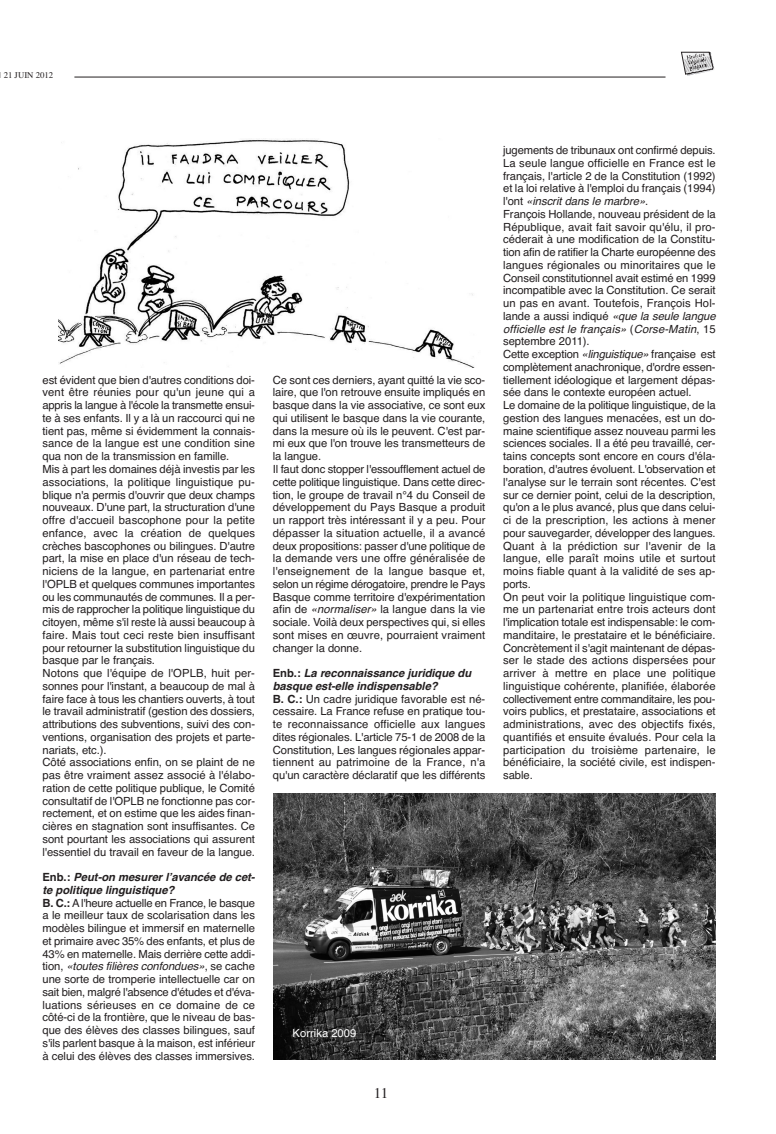
<style>
.page{position:relative;width:776px;height:1134px;background:#fff}
.page>*{position:absolute;margin:0;border:0;box-sizing:border-box;transform-origin:0 0}
.t1{font:15px "Times";color:#231f20}
.t2{font:11.25px/12.8px "Helvetica";letter-spacing:-.005em;color:#231f20}
.t3{font:11.25px "Helvetica";color:#fff}
.t4{font:8.75px "Times";color:#231f20}
.s1{font-weight:700}
.s2{font-weight:700;font-style:italic}
.s3{font-style:italic}
</style>
<div class="page">
<hr style="left:74px;top:77px;width:592px;height:1px;background:#231f20">
<svg style="left:681px;top:52px;width:34px;height:24px"></svg>
<img style="left:273px;top:794px;width:443px;height:266px">
<img style="left:58px;top:140px;width:417px;height:228px">
<p class="t4" style="left:0;top:72px;width:55px">| 21 JUIN 2012</p>
<p class="t2" style="left:43px;top:374px;width:214px">est évident que bien d'autres conditions doi&shy;vent être réunies pour qu'un jeune qui a appris la langue à l'école la transmette ensui&shy;te à ses enfants. Il y a là un raccourci qui ne tient pas, même si évidemment la connais&shy;sance de la langue est une condition sine qua non de la transmission en famille.<br>Mis à part les domaines déjà investis par les associations, la politique linguistique pu&shy;blique n'a permis d'ouvrir que deux champs nouveaux. D'une part, la structuration d'une offre d'accueil bascophone pour la petite enfance, avec la création de quelques crèches bascophones ou bilingues. D'autre part, la mise en place d'un réseau de tech&shy;niciens de la langue, en partenariat entre l'OPLB et quelques communes importantes ou les communautés de communes. Il a per&shy;mis de rapprocher la politique linguistique du citoyen, même s'il reste là aussi beaucoup à faire. Mais tout ceci reste bien insuffisant pour retourner la substitution linguistique du basque par le français.<br>Notons que l'équipe de l'OPLB, huit per&shy;sonnes pour l'instant, a beaucoup de mal à faire face à tous les chantiers ouverts, à tout le travail administratif (gestion des dossiers, attributions des subventions, suivi des con&shy;ventions, organisation des projets et parte&shy;nariats, etc.).<br>Côté associations enfin, on se plaint de ne pas être vraiment assez associé à l'élabo&shy;ration de cette politique publique, le Comité consultatif de l'OPLB ne fonctionne pas cor&shy;rectement, et on estime que les aides finan&shy;cières en stagnation sont insuffisantes. Ce sont pourtant les associations qui assurent l'essentiel du travail en faveur de la langue.</p>
<p class="t2" style="left:43px;top:872px;width:216px"><span class="s1">E n b . :</span> <span class="s2">Peut-on mesurer l’avancée de cet&shy;te politique linguistique?<br></span><span class="s1">B. C.:</span> A l'heure actuelle en France, le basque a le meilleur taux de scolarisation dans les modèles bilingue et immersif en maternelle et primaire avec 35% des enfants, et plus de 43% en maternelle. Mais derrière cette addi&shy;t i o n , <span class="s3">«toutes filières confondues»</span>, s e c a c h e une sorte de tromperie intellectuelle car on sait bien, malgré l'absence d'études et d'éva&shy;luations sérieuses en ce domaine de ce côté-ci de la frontière, que le niveau de bas&shy;que des élèves des classes bilingues, sauf s'ils parlent basque à la maison, est inférieur à celui des élèves des classes immersives.</p>
<p class="t2" style="left:273px;top:374px;width:214px">Ce sont ces derniers, ayant quitté la vie sco&shy;laire, que l'on retrouve ensuite impliqués en basque dans la vie associative, ce sont eux qui utilisent le basque dans la vie courante, dans la mesure où ils le peuvent. C'est par&shy;mi eux que l'on trouve les transmetteurs de la langue.<br>Il faut donc stopper l'essoufflement actuel de cette politique linguistique. Dans cette direc&shy;tion, le groupe de travail n°4 du Conseil de développement du Pays Basque a produit un rapport très intéressant il y a peu. Pour dépasser la situation actuelle, il a avancé deux propositions: passer d'une politique de la demande vers une offre généralisée de l'enseignement de la langue basque et, selon un régime dérogatoire, prendre le Pays Basque comme territoire d'expérimentation afin de <span class="s3">«normaliser»</span>la langue dans la vie sociale. Voilà deux perspectives qui, si elles sont mises en œuvre, pourraient vraiment changer la donne.</p>
<p class="t2" style="left:273px;top:668px;width:214px"><span class="s1">E n b . :</span> <span class="s2">La reconnaissance juridique du basque est-elle indispensable?<br></span><span class="s1">B. C.:</span> Un cadre juridique favorable est né&shy;cessaire. La France refuse en pratique tou&shy;te reconnaissance officielle aux langues dites régionales. L'article 75-1 de 2008 de la Constitution, Les langues régionales appar&shy;tiennent au patrimoine de la France, n'a qu'un caractère déclaratif que les différents</p>
<p class="t2" style="left:503px;top:145px;width:216px">jugements de tribunaux ont confirmé depuis.<br>La seule langue officielle en France est le français, l'article 2 de la Constitution (1992) et la loi relative à l'emploi du français (1994) l ' o n t <span class="s3">«inscrit dans le marbre»</span>.<br>François Hollande, nouveau président de la République, avait fait savoir qu'élu, il pro&shy;céderait à une modification de la Constitu&shy;tion afin de ratifier la Charte européenne des langues régionales ou minoritaires que le Conseil constitutionnel avait estimé en 1999 incompatible avec la Constitution. Ce serait un pas en avant. Toutefois, François Hol&shy;lande a aussi indiqué <span class="s3">«que la seule langue officielle est le français»</span> ( <span class="s3">Corse-Matin</span>, 1 5 septembre 2011).<br>Cette exception <span class="s3">«linguistique»</span>française est complètement anachronique, d'ordre essen&shy;tiellement idéologique et largement dépas&shy;sée dans le contexte européen actuel.<br>Le domaine de la politique linguistique, de la gestion des langues menacées, est un do&shy;maine scientifique assez nouveau parmi les sciences sociales. Il a été peu travaillé, cer&shy;tains concepts sont encore en cours d'éla&shy;boration, d'autres évoluent. L'observation et l'analyse sur le terrain sont récentes. C'est sur ce dernier point, celui de la description, qu'on a le plus avancé, plus que dans celui&shy;ci de la prescription, les actions à mener pour sauvegarder, développer des langues.<br>Quant à la prédiction sur l'avenir de la langue, elle paraît moins utile et surtout moins fiable quant à la validité de ses ap&shy;ports.<br>On peut voir la politique linguistique com&shy;me un partenariat entre trois acteurs dont l'implication totale est indispensable: le com&shy;manditaire, le prestataire et le bénéficiaire.<br>Concrètement il s'agit maintenant de dépas&shy;ser le stade des actions dispersées pour arriver à mettre en place une politique linguistique cohérente, planifiée, élaborée collectivement entre commanditaire, les pou&shy;voirs publics, et prestataire, associations et administrations, avec des objectifs fixés, quantifiés et ensuite évalués. Pour cela la participation du troisième partenaire, le bénéficiaire, la société civile, est indispen&shy;sable.</p>
<p class="t3" style="left:293px;top:1029px;width:65px">Korrika 2009</p>
<h1 class="t1" style="left:374px;top:1087px;width:16px">11</h1>
</div>
